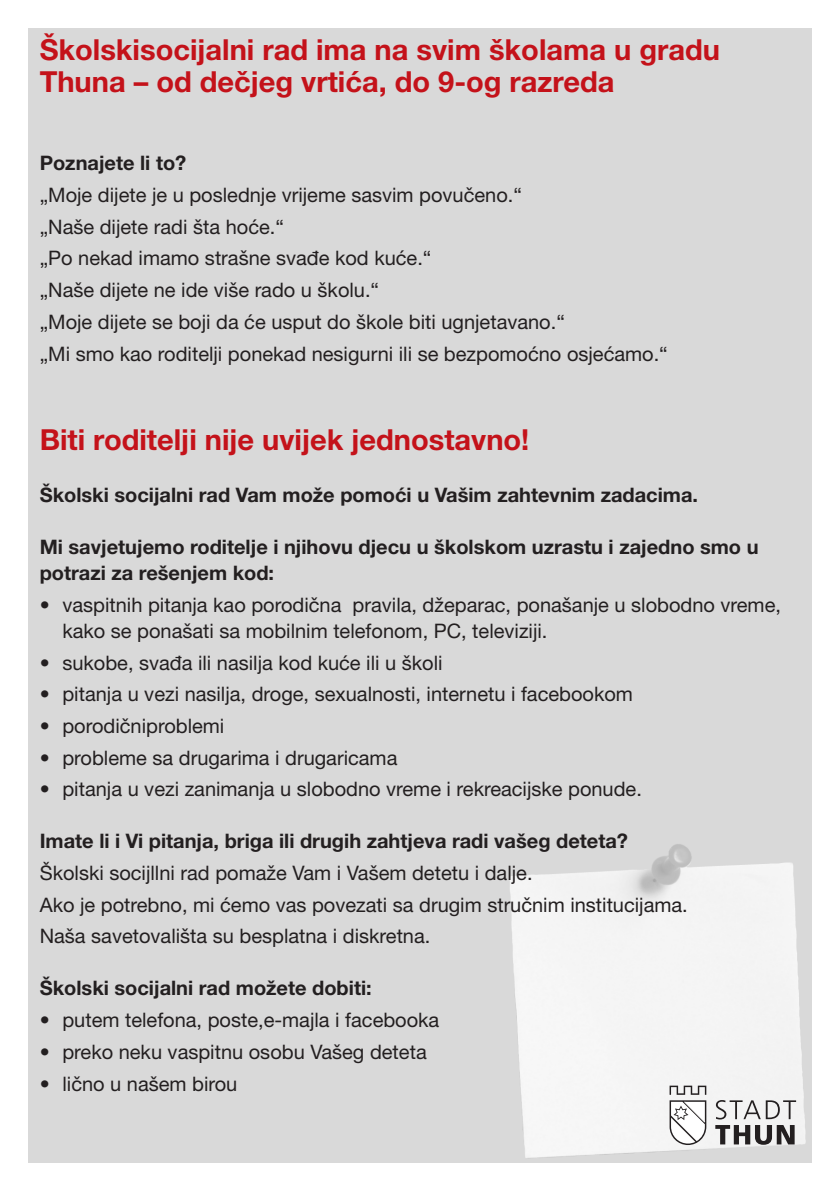
<style>
.page{position:relative;width:840px;height:1191px;background:#fff}
.page>*{position:absolute;margin:0;border:0;box-sizing:border-box;transform-origin:0 0}
.t1{font:700 29px/32px "Helvetica Neue East A";color:#c4121a}
.t2{font:20px/31.6px "Helvetica Neue East A";color:#231f20}
.t3{font:700 20px/26px "Helvetica Neue East A";color:#231f20}
.t4{font:700 20px "Helvetica Neue";color:#231f20}
.s1{font-family:"Helvetica Neue"}
</style>
<div class="page">
<img style="left:28px;top:28px;width:783px;height:1134px">
<svg style="left:669px;top:1085px;width:37px;height:9px"></svg>
<svg style="left:669px;top:1100px;width:37px;height:45px"></svg>
<svg style="left:715px;top:1100px;width:80px;height:19px"></svg>
<svg style="left:715px;top:1125px;width:79px;height:19px"></svg>
<h1 class="t1" style="left:40px;top:37px;width:681px">Školskisocijalni rad ima na svim školama u gradu<br>Thuna – od dečjeg vrtića, do 9-og razreda</h1>
<p class="t4" style="left:40px;top:156px;width:148px">Poznajete li to?</p>
<p class="t2" style="left:40px;top:181px;width:629px">„Moje dijete je u poslednje vrijeme sasvim povučeno.“<br>„Naše dijete radi šta hoće.“<br>„Po nekad imamo strašne svađe kod kuće.“<br>„Naše dijete ne ide više rado u školu.“<br>„Moje dijete se boji da će usput do škole biti ugnjetavano.“<br>„Mi smo kao roditelji ponekad nesigurni ili se bezpomoćno osjećamo.“</p>
<h1 class="t1" style="left:40px;top:426px;width:491px">Biti roditelji nije uvijek jednostavno!</h1>
<p class="t3" style="left:40px;top:484px;width:659px">Školski socijalni rad Vam može pomoći u Vašim zahtevnim zadacima.</p>
<p class="t3" style="left:40px;top:536px;width:720px">Mi savjetujemo roditelje i njihovu djecu u školskom uzrastu i zajedno smo u potrazi za rešenjem kod:</p>
<p class="t2" style="left:62px;top:594px;width:719px;line-height:26px;text-indent:-23px"><span class="s1">•</span> vaspitnih pitanja kao porodična pravila, džeparac, ponašanje u slobodno vreme, kako se ponašati sa mobilnim telefonom, PC, televiziji.</p>
<p class="t2" style="left:40px;top:648px;width:404px"><span class="s1">•</span> sukobe, svađa ili nasilja kod kuće ili u školi</p>
<p class="t2" style="left:40px;top:680px;width:594px"><span class="s1">•</span> pitanja u vezi nasilja, droge, sexualnosti, internetu i facebookom</p>
<p class="t2" style="left:40px;top:712px;width:186px"><span class="s1">•</span> porodičniproblemi</p>
<p class="t2" style="left:40px;top:743px;width:359px"><span class="s1">•</span> probleme sa drugarima i drugaricama</p>
<p class="t2" style="left:40px;top:775px;width:603px"><span class="s1">•</span> pitanja u vezi zanimanja u slobodno vreme i rekreacijske ponude.</p>
<p class="t3" style="left:40px;top:830px;width:589px">Imate li i Vi pitanja, briga ili drugih zahtjeva radi vašeg deteta?</p>
<p class="t2" style="left:40px;top:859px;width:649px">Školski socijllni rad pomaže Vam i Vašem detetu i dalje.<br>Ako je potrebno, mi ćemo vas povezati sa drugim stručnim institucijama.<br>Naša savetovališta su besplatna i diskretna.</p>
<p class="t3" style="left:40px;top:977px;width:333px">Školski socijalni rad možete dobiti:</p>
<p class="t2" style="left:40px;top:1006px;width:401px"><span class="s1">•</span> putem telefona, poste,e-majla i facebooka</p>
<p class="t2" style="left:40px;top:1037px;width:388px"><span class="s1">•</span> preko neku vaspitnu osobu Vašeg deteta</p>
<p class="t2" style="left:40px;top:1069px;width:199px"><span class="s1">•</span> lično u našem birou</p>
</div>
